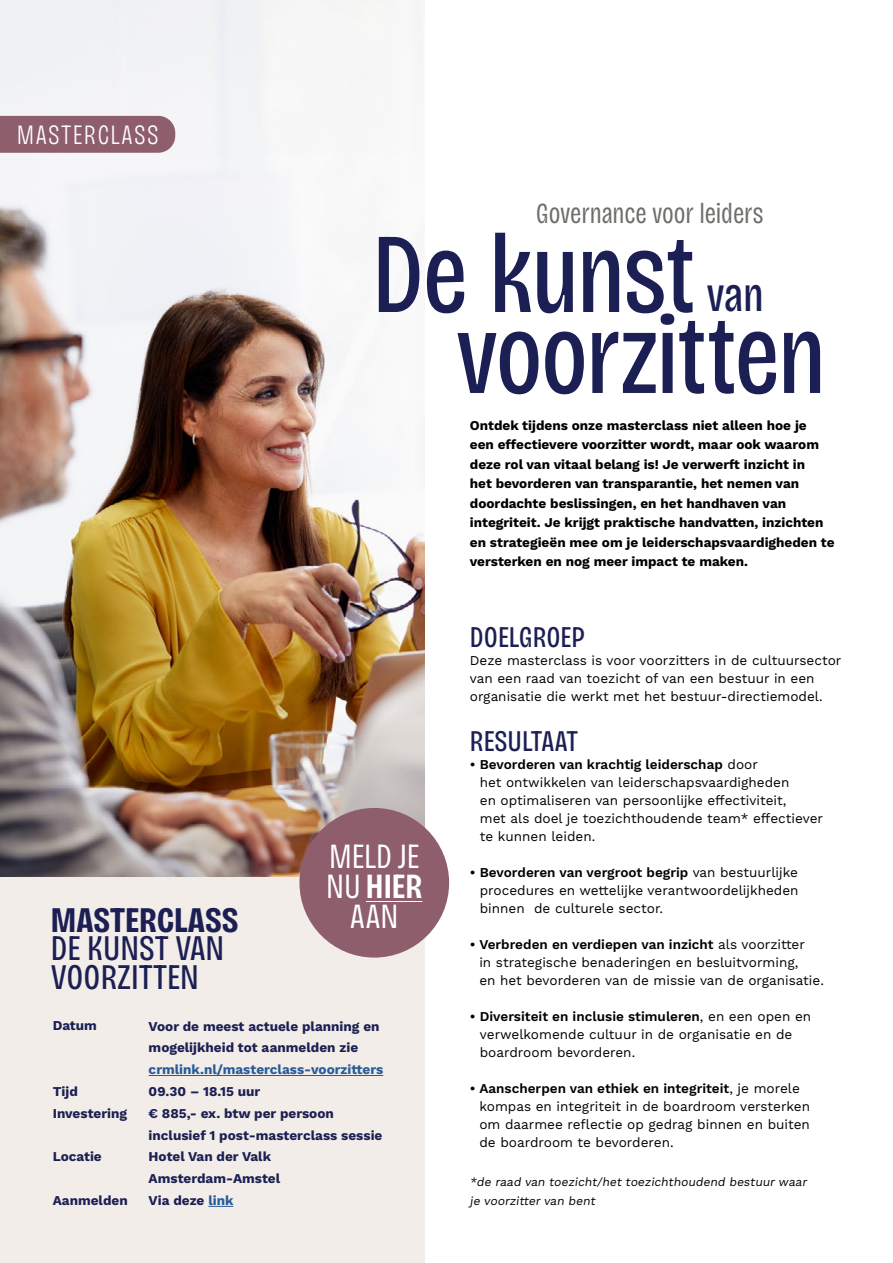
<style>
.page{position:relative;width:893px;height:1263px;background:#fff}
.page>*{position:absolute;margin:0;border:0;box-sizing:border-box;transform-origin:0 0}
.t1{font:113.7px/81px "Bricolage Grotesque 18 pt Condensed";letter-spacing:-.015em;color:#1b1f53}
.t2{font:48.45px "Bricolage Grotesque 18 pt Condensed";color:#1b1f53}
.t3{font:36px/28.5px "Bricolage Grotesque 18 pt Condensed";color:#1b1f53}
.t4{font:700 36px "Bricolage Grotesque 18 pt Condensed";color:#1b1f53}
.t5{font:300 35.4px/30.2px "Bricolage Grotesque 18 pt Condensed";color:#fff;text-align:center}
.t6{font:30px "Bricolage Grotesque 18 pt Condensed";color:#1b1f53}
.t7{font:300 28.95px "Bricolage Grotesque 18 pt Condensed";letter-spacing:-.005em;color:#6e6e6b}
.t8{font:200 27.9px "Bricolage Grotesque 18 pt Condensed";letter-spacing:.05em;color:#fff}
.t9{font:13.5px/18px "Work Sans";color:#000}
.t10{font:700 13.5px/19.5px "Work Sans";color:#000}
.t11{font:700 13.5px/21.8px "Work Sans";color:#1b1f53}
.t12{font:700 13.5px "Work Sans";color:#275b9b}
.t13{font:12px/19.5px "Work Sans";color:#000}
.s1{font-weight:600}
.s2{color:#275b9b}
</style>
<div class="page">
<div style="left:0;top:857px;width:424px;height:406px;background:#f2ede8"></div>
<img style="left:0;top:0;width:424px;height:876px">
<div style="left:0;top:116px;width:175px;height:37px;background:#8e5e6d"></div>
<hr style="left:149px;top:1075px;width:234px;height:1px;background:#275b9b">
<svg style="left:208px;top:1206px;width:25px;height:1px"></svg>
<div style="left:299px;top:808px;width:150px;height:149px;background:#8e5e6d;border-radius:50%"></div>
<hr style="left:366px;top:901px;width:56px;height:1px;background:#fff">
<h3 class="t8" style="left:17px;top:115px;width:144px">MASTERCLASS</h3>
<h3 class="t7" style="left:536px;top:193px;width:229px">Governance voor leiders</h3>
<h1 class="t1" style="left:455px;top:228px;width:372px;text-indent:-84px">De kunst voorzitten</h1>
<p class="t10" style="left:470px;top:416px;width:366px">Ontdek tijdens onze masterclass niet alleen hoe je<br>een effectievere voorzitter wordt, maar ook waarom deze rol van vitaal belang is! Je verwerft inzicht in<br>het bevorderen van transparantie, het nemen van doordachte beslissingen, en het handhaven van integriteit. Je krijgt praktische handvatten, inzichten en strategieën mee om je leiderschapsvaardigheden te versterken en nog meer impact te maken.</p>
<h2 class="t2" style="left:706px;top:259px;width:59px">van</h2>
<h3 class="t4" style="left:51px;top:892px;width:189px">MASTERCLASS</h3>
<h3 class="t3" style="left:51px;top:932px;width:175px">DE KUNST VAN<br>VOORZITTEN</h3>
<h3 class="t5" style="left:326px;top:839px;width:98px">MELD JE<br>NU <span class="s1">HIER<br></span>AAN</h3>
<p class="t11" style="left:53px;top:1016px;width:46px">Datum</p>
<p class="t11" style="left:53px;top:1081px;width:76px">Tijd<br>Investering</p>
<p class="t11" style="left:53px;top:1146px;width:51px">Locatie</p>
<p class="t11" style="left:53px;top:1190px;width:77px">Aanmelden</p>
<p class="t11" style="left:149px;top:1016px;width:232px">Voor de meest actuele planning en mogelijkheid tot aanmelden zie</p>
<p class="t12" style="left:149px;top:1062px;width:236px">crmlink.nl/masterclass-voorzitters</p>
<p class="t11" style="left:149px;top:1081px;width:235px">09.30 – 18.15 uur<br>€ 885,- ex. btw per persoon inclusief 1 post-masterclass sessie<br>Hotel Van der Valk<br>Amsterdam-Amstel<br>Via deze <span class="s2">link</span></p>
<h3 class="t6" style="left:470px;top:615px;width:116px">DOELGROEP</h3>
<p class="t9" style="left:470px;top:652px;width:373px">Deze masterclass is voor voorzitters in de cultuursector van een raad van toezicht of van een bestuur in een organisatie die werkt met het bestuur-directiemodel.</p>
<h3 class="t6" style="left:470px;top:719px;width:110px">RESULTAAT</h3>
<p class="t9" style="left:480px;top:756px;width:345px;text-indent:-10px"><span class="s1">• Bevorderen van krachtig leiderschap</span> door<br>het ontwikkelen van leiderschapsvaardigheden<br>en optimaliseren van persoonlijke effectiviteit,<br>met als doel je toezichthoudende team* effectiever te kunnen leiden.</p>
<p class="t9" style="left:480px;top:864px;width:320px;text-align:justify;text-indent:-10px"><span class="s1">• Bevorderen van vergroot begrip</span> van bestuurlijke procedures en wettelijke verantwoordelijkheden binnen de culturele sector.</p>
<p class="t9" style="left:479px;top:936px;width:346px;text-indent:-10px"><span class="s1">• Verbreden en verdiepen van inzicht</span> als voorzitter<br>in strategische benaderingen en besluitvorming,<br>en het bevorderen van de missie van de organisatie.</p>
<p class="t9" style="left:480px;top:1008px;width:333px;text-indent:-10px"><span class="s1">• Diversiteit en inclusie stimuleren</span>, en een open en verwelkomende cultuur in de organisatie en de boardroom bevorderen.</p>
<p class="t9" style="left:479px;top:1080px;width:332px;text-indent:-10px"><span class="s1">• Aanscherpen van ethiek en integriteit</span>, je morele kompas en integriteit in de boardroom versterken om daarmee reflectie op gedrag binnen en buiten de boardroom te bevorderen.</p>
<p class="t13" style="left:470px;top:1172px;width:341px">*de raad van toezicht/het toezichthoudend bestuur waar je voorzitter van bent</p>
</div>
